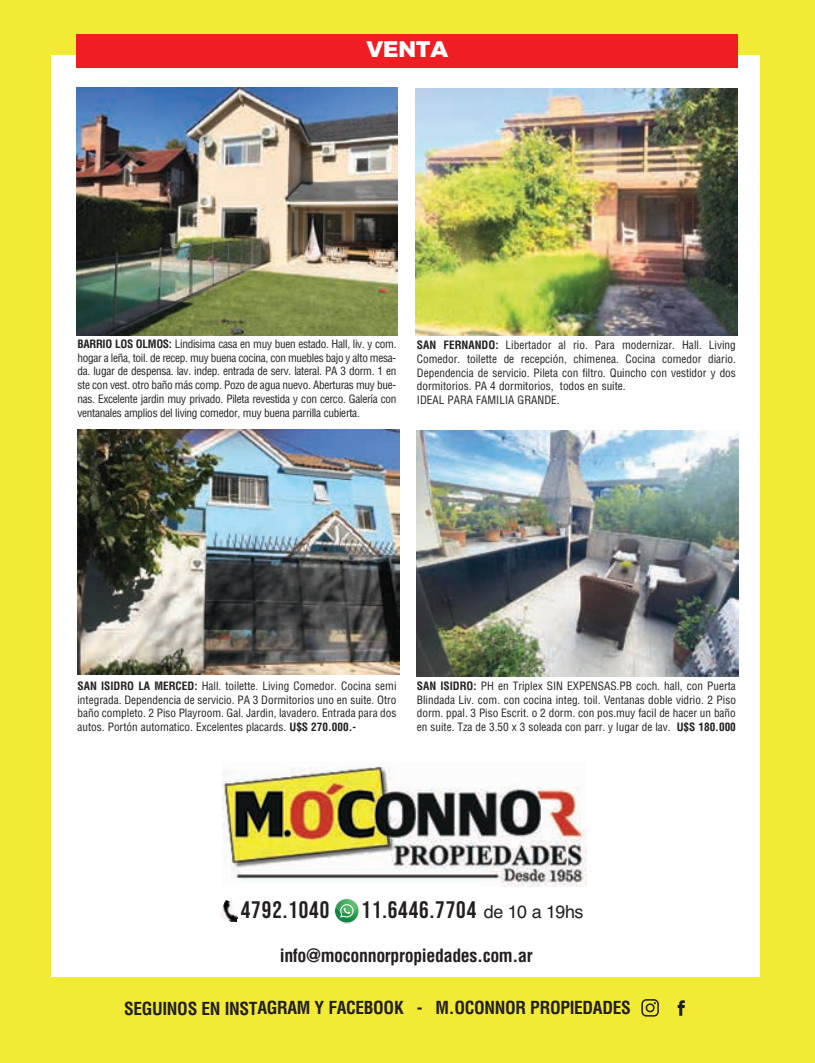
<style>
.page{position:relative;width:815px;height:1063px;background:#f1eb36}
.page>*{position:absolute;margin:0;border:0;box-sizing:border-box;transform-origin:0 0}
.t1{font:23.88px "Bebas Neue";letter-spacing:.04em;color:#231f20}
.t2{font:800 22.5px "Montserrat";color:#fff}
.t3{font:700 condensed 17.88px "Helvetica";letter-spacing:-.02em;color:#231f20}
.t4{font:700 condensed 17.5px "Helvetica";letter-spacing:-.02em;color:#231f20}
.t5{font:condensed 11.25px/13.8px "Helvetica";color:#231f20;text-align:justify}
.s1{font-weight:700}
.s2{font-family:"Helvetica";font-size:17.88px}
</style>
<div class="page">
<div style="left:51px;top:56px;width:709px;height:921px;background:#fff"></div>
<img style="left:222px;top:766px;width:364px;height:121px">
<img style="left:220px;top:900px;width:18px;height:21px">
<div style="left:334px;top:898px;width:25px;height:26px;background:#f4f5f5;border-radius:50%"></div>
<svg style="left:335px;top:899px;width:24px;height:25px"></svg>
<svg style="left:641px;top:999px;width:18px;height:18px"></svg>
<svg style="left:678px;top:1000px;width:7px;height:16px"></svg>
<div style="left:77px;top:34px;width:661px;height:34px;background:#ee1e24"></div>
<img style="left:76px;top:88px;width:321px;height:248px">
<img style="left:415px;top:88px;width:322px;height:248px">
<img style="left:77px;top:429px;width:322px;height:246px">
<img style="left:416px;top:430px;width:322px;height:247px">
<h2 class="t2" style="left:366px;top:41px;width:83px">VENTA</h2>
<p class="t5" style="left:78px;top:337px;width:321px"><span class="s1">BARRIO LOS OLMOS:</span> Lindisima casa en muy buen estado. Hall, liv. y com. hogar a leña, toil. de recep. muy buena cocina, con muebles bajo y alto mesa&shy;da. lugar de despensa. lav. indep. entrada de serv. lateral. PA 3 dorm. 1 en ste con vest. otro baño más comp. Pozo de agua nuevo. Aberturas muy bue&shy;nas. Excelente jardin muy privado. Pileta revestida y con cerco. Galería con ventanales amplios del living comedor, muy buena parrilla cubierta.</p>
<p class="t5" style="left:417px;top:338px;width:321px;text-align:left"><span class="s1">SAN FERNANDO:</span> Libertador al rio. Para modernizar. Hall. Living Comedor. toilette de recepción, chimenea. Cocina comedor diario.<br>Dependencia de servicio. Pileta con filtro. Quincho con vestidor y dos dormitorios. PA 4 dormitorios, todos en suite.<br>IDEAL PARA FAMILIA GRANDE.</p>
<p class="t5" style="left:77px;top:679px;width:321px"><span class="s1">SAN ISIDRO LA MERCED:</span> Hall. toilette. Living Comedor. Cocina semi integrada. Dependencia de servicio. PA 3 Dormitorios uno en suite. Otro baño completo. 2 Piso Playroom. Gal. Jardin, lavadero. Entrada para dos autos. Portón automatico. Excelentes placards. <span class="s1">U$S 270.000.-</span></p>
<p class="t5" style="left:417px;top:679px;width:321px"><span class="s1">SAN ISIDRO:</span> PH en Triplex SIN EXPENSAS.PB coch. hall, con Puerta Blindada Liv. com. con cocina integ. toil. Ventanas doble vidrio. 2 Piso dorm. ppal. 3 Piso Escrit. o 2 dorm. con pos.muy facil de hacer un baño en suite. Tza de 3.50 x 3 soleada con parr. y lugar de lav. <span class="s1">U$S 180.000</span></p>
<h1 class="t1" style="left:241px;top:897px;width:90px">4792.1040</h1>
<h1 class="t1" style="left:361px;top:897px;width:224px">11.6446.7704 <span class="s2">de 10 a 19hs</span></h1>
<h3 class="t3" style="left:280px;top:945px;width:255px">info@moconnorpropiedades.com.ar</h3>
<h3 class="t4" style="left:124px;top:997px;width:508px">SEGUINOS EN INSTAGRAM Y FACEBOOK - M.OCONNOR PROPIEDADES</h3>
</div>
